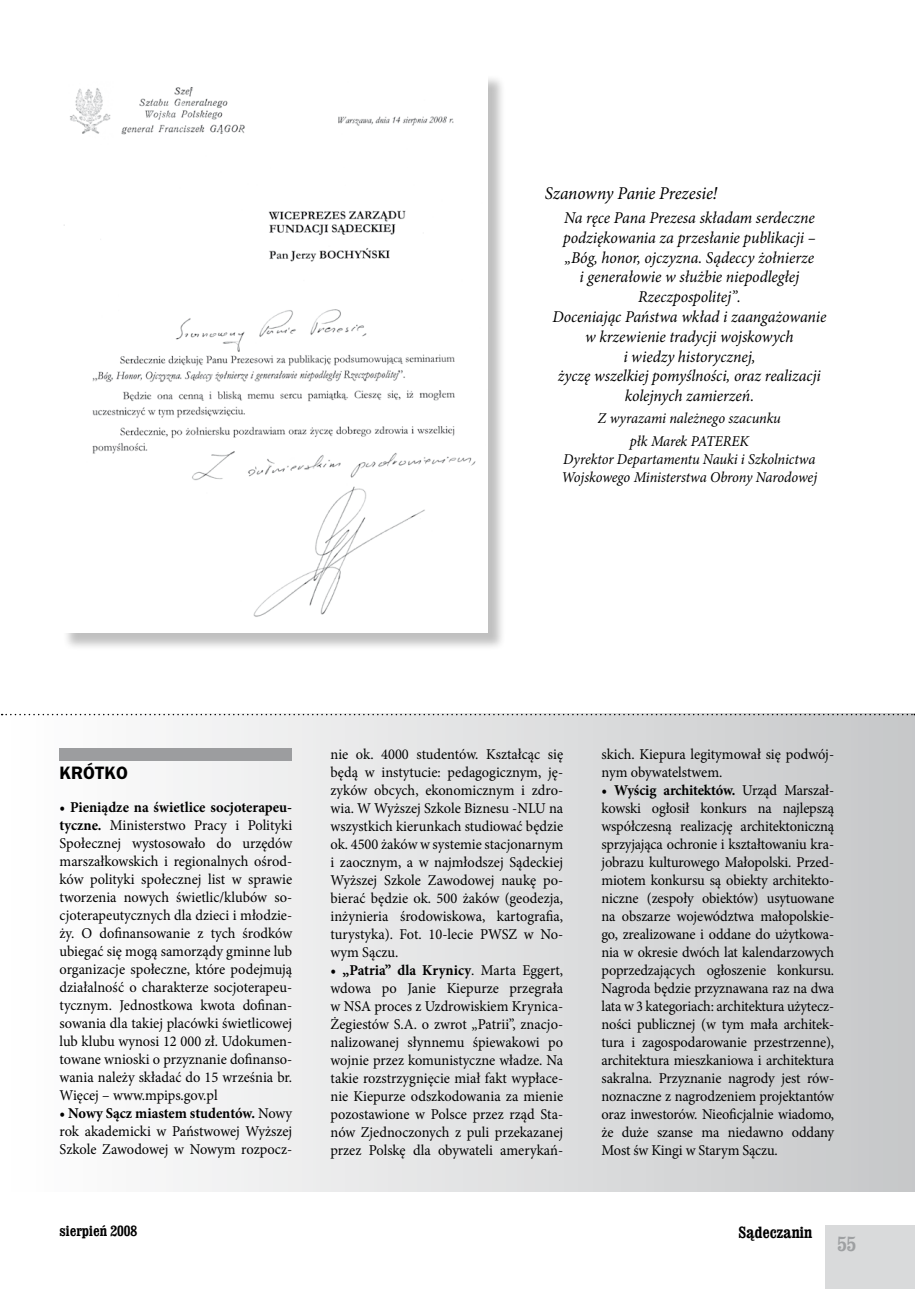
<style>
.page{position:relative;width:915px;height:1289px;background:#fff}
.page>*{position:absolute;margin:0;border:0;box-sizing:border-box;transform-origin:0 0}
.t1{font:700 condensed 21px "Clarendon";color:#9ea0a2}
.t2{font:italic 18px "Minion Pro";letter-spacing:-.01em;color:#000;scale:.96 1}
.t3{font:700 18px "Frankfurt Gothic";color:#000}
.t4{font:italic 16.5px/19.8px "Minion Pro";letter-spacing:-.005em;color:#000;text-align:center;scale:.96 1}
.t5{font:700 condensed 16.5px "Clarendon";color:#000}
.t6{font:15px/18px "Minion Pro";color:#000;text-align:justify;scale:.96 1}
.t7{font:italic 15px/22.2px "Minion Pro";letter-spacing:-.005em;color:#000;text-align:center;scale:.96 1}
.t8{font:700 condensed 15px "Clarendon";color:#000}
.s1{font-weight:700}
</style>
<div class="page">
<div style="left:825px;top:1225px;width:89px;height:63px;background:#d9dadb"></div>
<div style="left:62px;top:75px;width:450px;height:583px;background:#000;opacity:.25"></div>
<img style="left:62px;top:75px;width:425px;height:557px">
<div style="left:0;top:713px;width:914px;height:478px;background:linear-gradient(to right,#fff,#c6c8c9)"></div>
<div style="left:60px;top:747px;width:232px;height:13px;background:#9c9d9f"></div>
<svg style="left:2px;top:713px;width:912px;height:2px"></svg>
<p class="t2" style="left:544px;top:181px;width:181px">Szanowny Panie Prezesie!</p>
<p class="t4" style="left:552px;top:208px;width:287px">Na ręce Pana Prezesa składam serdeczne podziękowania za przesłanie publikacji – „Bóg, honor, ojczyzna. Sądeccy żołnierze<br>i generałowie w służbie niepodległej Rzeczpospolitej”.<br>Doceniając Państwa wkład i zaangażowanie w krzewienie tradycji wojskowych<br>i wiedzy historycznej,<br>życzę wszelkiej pomyślności, oraz realizacji kolejnych zamierzeń.</p>
<p class="t7" style="left:597px;top:407px;width:192px">Z wyrazami należnego szacunku płk Marek PATEREK</p>
<p class="t7" style="left:561px;top:450px;width:268px;line-height:18px;text-align:left">Dyrektor Departamentu Nauki i Szkolnictwa<br>Wojskowego Ministerstwa Obrony Narodowej</p>
<p class="t3" style="left:60px;top:762px;width:70px">KRÓTKO</p>
<p class="t6" style="left:60px;top:798px;width:244px"><span class="s1">• Pieniądze na świetlice socjoterapeu&shy;tyczne.</span> Ministerstwo Pracy i Polityki Społecznej wystosowało do urzędów marszałkowskich i regionalnych ośrod&shy;ków polityki społecznej list w sprawie tworzenia nowych świetlic/klubów so&shy;cjoterapeutycznych dla dzieci i młodzie&shy;ży. O dofinansowanie z tych środków ubiegać się mogą samorządy gminne lub organizacje społeczne, które podejmują działalność o charakterze socjoterapeu&shy;tycznym. Jednostkowa kwota dofinan&shy;sowania dla takiej placówki świetlicowej lub klubu wynosi 12 000 zł. Udokumen&shy;towane wnioski o przyznanie dofinanso&shy;wania należy składać do 15 września br.<br>Więcej – www.mpips.gov.pl</p>
<p class="t6" style="left:60px;top:1104px;width:244px"><span class="s1">• Nowy Sącz miastem studentów.</span> Nowy rok akademicki w Państwowej Wyższej Szkole Zawodowej w Nowym rozpocz-</p>
<p class="t6" style="left:330px;top:745px;width:244px">nie ok. 4000 studentów. Kształcąc się będą w instytucie: pedagogicznym, ję&shy;zyków obcych, ekonomicznym i zdro&shy;wia. W Wyższej Szkole Biznesu -NLU na wszystkich kierunkach studiować będzie ok. 4500 żaków w systemie stacjonarnym i zaocznym, a w najmłodszej Sądeckiej Wyższej Szkole Zawodowej naukę po&shy;bierać będzie ok. 500 żaków (geodezja, inżynieria środowiskowa, kartografia, turystyka). Fot. 10-lecie PWSZ w No&shy;wym Sączu.</p>
<p class="t6" style="left:330px;top:961px;width:244px"><span class="s1">• „Patria” dla Krynicy</span>. Marta Eggert, wdowa po Janie Kiepurze przegrała w NSA proces z Uzdrowiskiem Krynica-Żegiestów S.A. o zwrot „Patrii”, znacjo&shy;nalizowanej słynnemu śpiewakowi po wojnie przez komunistyczne władze. Na takie rozstrzygnięcie miał fakt wypłace&shy;nie Kiepurze odszkodowania za mienie pozostawione w Polsce przez rząd Sta&shy;nów Zjednoczonych z puli przekazanej przez Polskę dla obywateli amerykań-</p>
<p class="t6" style="left:601px;top:745px;width:244px">skich. Kiepura legitymował się podwój&shy;nym obywatelstwem.</p>
<p class="t6" style="left:601px;top:781px;width:244px"><span class="s1">• Wyścig architektów.</span> Urząd Marszał&shy;kowski ogłosił konkurs na najlepszą współczesną realizację architektoniczną sprzyjająca ochronie i kształtowaniu kra&shy;jobrazu kulturowego Małopolski. Przed&shy;miotem konkursu są obiekty architekto&shy;niczne (zespoły obiektów) usytuowane na obszarze województwa małopolskie&shy;go, zrealizowane i oddane do użytkowa&shy;nia w okresie dwóch lat kalendarzowych poprzedzających ogłoszenie konkursu.<br>Nagroda będzie przyznawana raz na dwa lata w 3 kategoriach: architektura użytecz&shy;ności publicznej (w tym mała architek&shy;tura i zagospodarowanie przestrzenne), architektura mieszkaniowa i architektura sakralna. Przyznanie nagrody jest rów&shy;noznaczne z nagrodzeniem projektantów oraz inwestorów. Nieoficjalnie wiadomo, że duże szanse ma niedawno oddany Most św Kingi w Starym Sączu.</p>
<p class="t8" style="left:60px;top:1221px;width:79px">sierpień 2008</p>
<p class="t5" style="left:738px;top:1221px;width:75px">Sądeczanin</p>
<h1 class="t1" style="left:837px;top:1231px;width:20px">55</h1>
</div>
